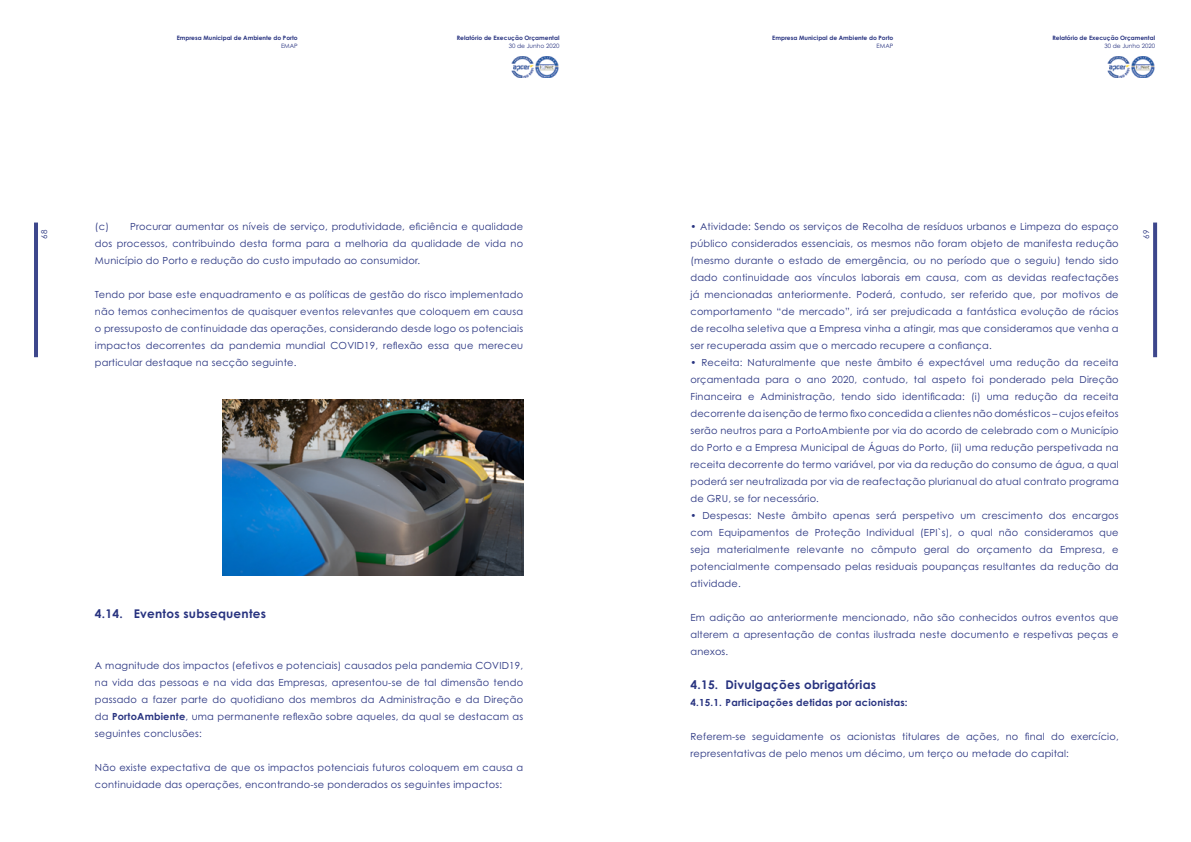
<style>
.page{position:relative;width:1191px;height:842px;background:#fff}
.page>*{position:absolute;margin:0;border:0;box-sizing:border-box;transform-origin:0 0}
.t1{font:700 12px "Century Gothic Pro";letter-spacing:.02em;color:#283380}
.t2{font:9.8px/17px "Century Gothic Pro";letter-spacing:.02em;color:#283380;text-align:justify}
.t3{font:700 9.8px "Century Gothic Pro";letter-spacing:.02em;color:#283380}
.t4{font:8px "Century Gothic Pro";color:#283380}
.t5{font:700 6px "Century Gothic Pro";color:#283380}
.t6{font:6px "Century Gothic Pro";color:#283380}
.s1{font-weight:700}
</style>
<div class="page">
<hr style="left:34px;top:223px;width:4px;height:134px;background:#3d478c">
<svg style="left:1153px;top:223px;width:4px;height:134px"></svg>
<img style="left:511px;top:56px;width:48px;height:22px">
<img style="left:1107px;top:56px;width:48px;height:22px">
<img style="left:223px;top:400px;width:300px;height:175px">
<p class="t5" style="left:177px;top:35px;width:123px">Empresa Municipal de Ambiente do Porto</p>
<p class="t6" style="left:281px;top:42px;width:18px">EMAP</p>
<p class="t5" style="left:457px;top:35px;width:104px">Relatório de Execução Orçamental</p>
<p class="t6" style="left:509px;top:42px;width:52px">30 de Junho 2020</p>
<p class="t5" style="left:772px;top:35px;width:123px">Empresa Municipal de Ambiente do Porto</p>
<p class="t6" style="left:876px;top:42px;width:18px">EMAP</p>
<p class="t5" style="left:1052px;top:35px;width:104px">Relatório de Execução Orçamental</p>
<p class="t6" style="left:1104px;top:42px;width:52px">30 de Junho 2020</p>
<p class="t2" style="left:95px;top:218px;width:430px">(c) Procurar aumentar os níveis de serviço, produtividade, eficiência e qualidade dos processos, contribuindo desta forma para a melhoria da qualidade de vida no Município do Porto e redução do custo imputado ao consumidor.</p>
<p class="t2" style="left:95px;top:286px;width:430px">Tendo por base este enquadramento e as políticas de gestão do risco implementado não temos conhecimentos de quaisquer eventos relevantes que coloquem em causa o pressuposto de continuidade das operações, considerando desde logo os potenciais impactos decorrentes da pandemia mundial COVID19, reflexão essa que mereceu particular destaque na secção seguinte.</p>
<p class="t2" style="left:690px;top:218px;width:430px">• Atividade: Sendo os serviços de Recolha de resíduos urbanos e Limpeza do espaço público considerados essenciais, os mesmos não foram objeto de manifesta redução (mesmo durante o estado de emergência, ou no período que o seguiu) tendo sido dado continuidade aos vínculos laborais em causa, com as devidas reafectações já mencionadas anteriormente. Poderá, contudo, ser referido que, por motivos de comportamento “de mercado”, irá ser prejudicada a fantástica evolução de rácios de recolha seletiva que a Empresa vinha a atingir, mas que consideramos que venha a ser recuperada assim que o mercado recupere a confiança.</p>
<p class="t2" style="left:690px;top:354px;width:430px">• Receita: Naturalmente que neste âmbito é expectável uma redução da receita orçamentada para o ano 2020, contudo, tal aspeto foi ponderado pela Direção Financeira e Administração, tendo sido identificada: (i) uma redução da receita decorrente da isenção de termo fixo concedida a clientes não domésticos – cujos efeitos serão neutros para a PortoAmbiente por via do acordo de celebrado com o Município do Porto e a Empresa Municipal de Águas do Porto, (ii) uma redução perspetivada na receita decorrente do termo variável, por via da redução do consumo de água, a qual poderá ser neutralizada por via de reafectação plurianual do atual contrato programa de GRU, se for necessário.</p>
<p class="t2" style="left:690px;top:507px;width:430px">• Despesas: Neste âmbito apenas será perspetivo um crescimento dos encargos com Equipamentos de Proteção Individual (EPI`s), o qual não consideramos que seja materialmente relevante no cômputo geral do orçamento da Empresa, e potencialmente compensado pelas residuais poupanças resultantes da redução da atividade.</p>
<p class="t2" style="left:690px;top:609px;width:430px">Em adição ao anteriormente mencionado, não são conhecidos outros eventos que alterem a apresentação de contas ilustrada neste documento e respetivas peças e anexos.</p>
<p class="t1" style="left:690px;top:677px;width:187px">4.15. Divulgações obrigatórias</p>
<p class="t3" style="left:690px;top:696px;width:219px">4.15.1. Participações detidas por acionistas:</p>
<p class="t2" style="left:690px;top:728px;width:430px">Referem-se seguidamente os acionistas titulares de ações, no final do exercício, representativas de pelo menos um décimo, um terço ou metade do capital:</p>
<p class="t4" style="left:40px;top:239px;width:10px;rotate:-90deg">68</p>
<p class="t4" style="left:1141px;top:239px;width:10px;rotate:-90deg">69</p>
<p class="t1" style="left:95px;top:606px;width:172px">4.14. Eventos subsequentes</p>
<p class="t2" style="left:95px;top:657px;width:430px">A magnitude dos impactos (efetivos e potenciais) causados pela pandemia COVID19, na vida das pessoas e na vida das Empresas, apresentou-se de tal dimensão tendo passado a fazer parte do quotidiano dos membros da Administração e da Direção da <span class="s1">PortoAmbiente</span>, uma permanente reflexão sobre aqueles, da qual se destacam as seguintes conclusões:</p>
<p class="t2" style="left:95px;top:759px;width:430px">Não existe expectativa de que os impactos potenciais futuros coloquem em causa a continuidade das operações, encontrando-se ponderados os seguintes impactos:</p>
</div>
